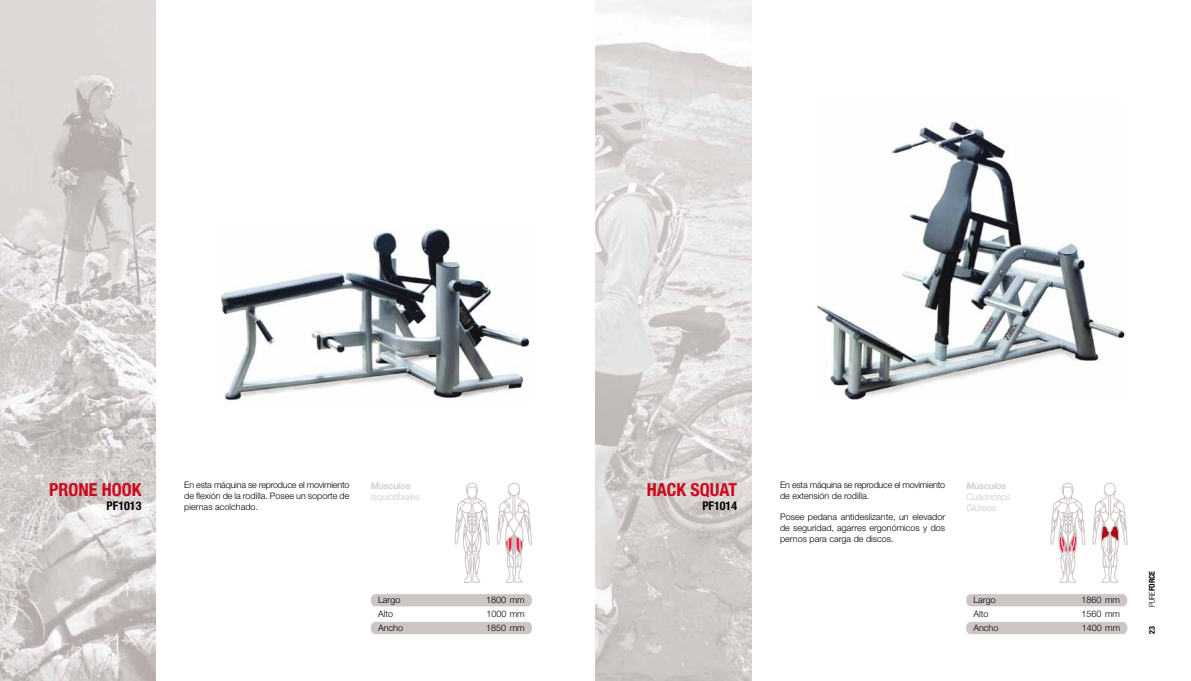
<style>
.page{position:relative;width:1191px;height:681px;background:#fff}
.page>*{position:absolute;margin:0;border:0;box-sizing:border-box;transform-origin:0 0}
.t1{font:700 condensed 18px "Helvetica Neue LT Std";color:#cd071e}
.t2{font:700 condensed 12px "Helvetica Neue LT Std";color:#000}
.t3{font:300 9px/10.8px "Helvetica Neue LT Std";color:#000;text-align:justify}
.t4{font:300 9px/10.8px "Helvetica Neue LT Std";letter-spacing:-.025em;color:#000}
.t5{font:italic 300 9px/10.8px "Helvetica Neue LT Std";color:#cdc6c5}
.t6{font:italic 500 9px "Helvetica Neue LT Std";color:#cdc6c5}
.t7{font:700 condensed 8px "Helvetica Neue LT Std";color:#000}
.s1{font-weight:300}
</style>
<div class="page">
<img style="left:0;top:0;width:156px;height:680px">
<img style="left:595px;top:0;width:156px;height:680px">
<img style="left:219px;top:228px;width:311px;height:173px">
<img style="left:817px;top:121px;width:308px;height:279px">
<svg style="left:371px;top:482px;width:161px;height:153px"></svg>
<svg style="left:966px;top:482px;width:161px;height:153px"></svg>
<h1 class="t1" style="left:49px;top:478px;width:94px">PRONE HOOK</h1>
<h2 class="t2" style="left:107px;top:498px;width:36px">PF1013</h2>
<p class="t3" style="left:184px;top:479px;width:167px">En esta máquina se reproduce el movimiento de flexión de la rodilla. Posee un soporte de piernas acolchado.</p>
<p class="t4" style="left:780px;top:479px;width:167px">En esta máquina se reproduce el movimiento de extensión de rodilla.</p>
<p class="t3" style="left:780px;top:511px;width:167px">Posee pedana antideslizante, un elevador de seguridad, agarres ergonómicos y dos pernos para carga de discos.</p>
<h1 class="t1" style="left:647px;top:478px;width:92px">HACK SQUAT</h1>
<h2 class="t2" style="left:702px;top:498px;width:36px">PF1014</h2>
<p class="t6" style="left:371px;top:480px;width:41px">Músculos</p>
<p class="t5" style="left:371px;top:491px;width:51px">Isquiotibiales</p>
<p class="t6" style="left:966px;top:480px;width:41px">Músculos</p>
<p class="t5" style="left:966px;top:491px;width:46px">Cuádriceps<br>Glúteos</p>
<p class="t3" style="left:378px;top:593px;width:24px">Largo</p>
<p class="t3" style="left:486px;top:593px;width:40px">1800 mm</p>
<p class="t3" style="left:378px;top:607px;width:17px">Alto</p>
<p class="t3" style="left:486px;top:607px;width:40px">1000 mm</p>
<p class="t3" style="left:378px;top:621px;width:27px">Ancho</p>
<p class="t3" style="left:486px;top:621px;width:40px">1850 mm</p>
<p class="t7" style="left:1147px;top:606px;width:38px;rotate:-90deg"><span class="s1">PURE</span>FORCE</p>
<p class="t3" style="left:973px;top:593px;width:24px">Largo</p>
<p class="t3" style="left:1081px;top:593px;width:40px">1860 mm</p>
<p class="t3" style="left:973px;top:607px;width:17px">Alto</p>
<p class="t3" style="left:1081px;top:607px;width:40px">1560 mm</p>
<p class="t3" style="left:973px;top:621px;width:27px">Ancho</p>
<p class="t3" style="left:1082px;top:621px;width:40px">1400 mm</p>
<p class="t7" style="left:1147px;top:633px;width:9px;rotate:-90deg">23</p>
</div>
